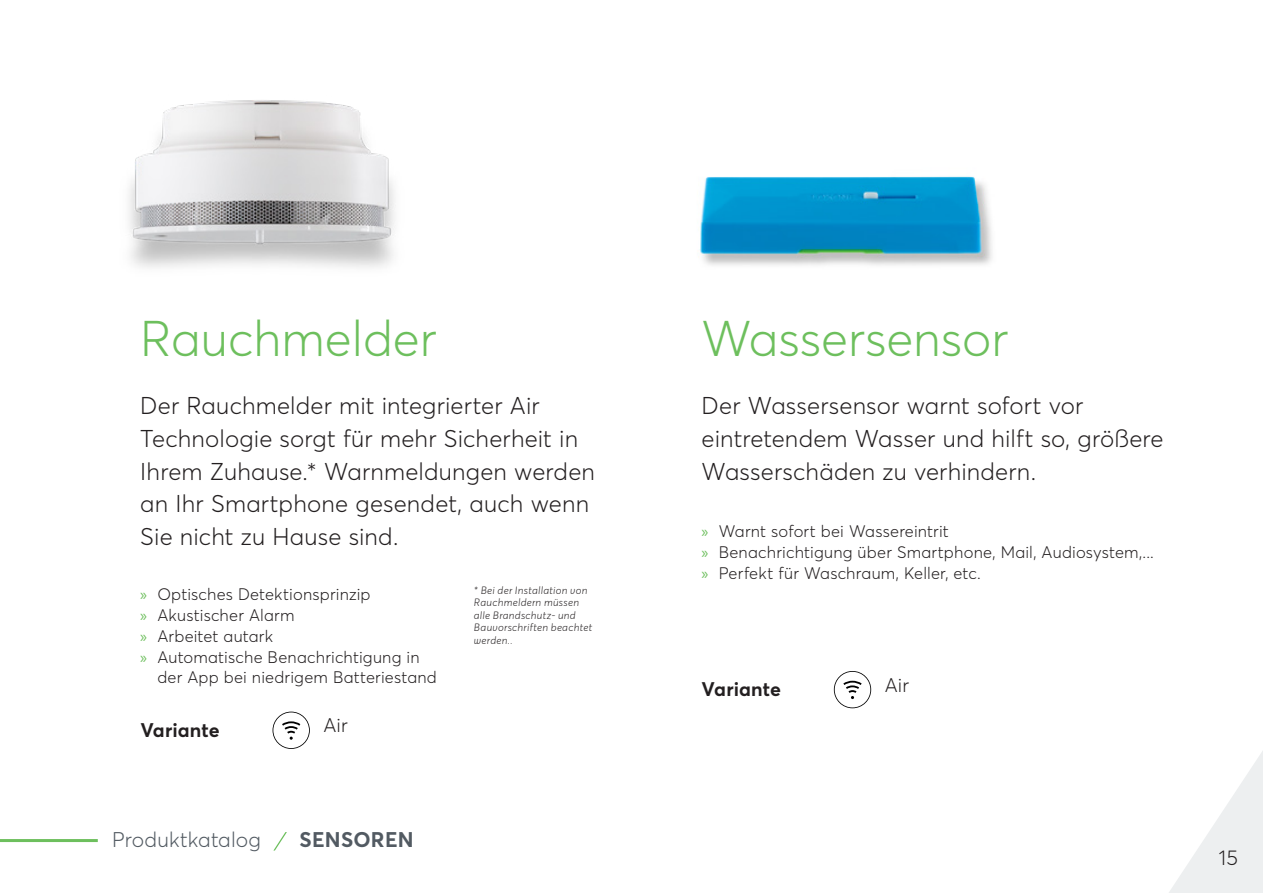
<style>
.page{position:relative;width:1263px;height:893px;background:#fff}
.page>*{position:absolute;margin:0;border:0;box-sizing:border-box;transform-origin:0 0}
.t1{font:300 49.5px "Averta";color:#6dbf5d}
.t2{font:300 24px/32.7px "Averta";letter-spacing:.01em;color:#231f20}
.t3{font:300 21px "Averta";letter-spacing:.005em;color:#525a62}
.t4{font:700 21px "Averta";letter-spacing:.015em;color:#525a62}
.t5{font:300 21px "Averta";color:#231f20}
.t6{font:700 19.5px "Averta";letter-spacing:.005em;color:#231f20}
.t7{font:300 19.5px "Averta";letter-spacing:.005em;color:#231f20}
.t8{font:300 16.5px/21px "Averta";letter-spacing:.01em;color:#231f20}
.t9{font:italic 300 10.5px/12.6px "Averta";letter-spacing:.025em;color:#231f20}
.s1{font-family:"Myriad Pro";font-weight:400;color:#6dbf5d}
</style>
<div class="page">
<svg style="left:1169px;top:751px;width:94px;height:142px"></svg>
<hr style="left:0;top:839px;width:98px;height:3px;background:#6dbf5d">
<svg style="left:273px;top:832px;width:14px;height:19px"></svg>
<img style="left:129px;top:100px;width:267px;height:168px">
<img style="left:698px;top:176px;width:294px;height:89px">
<svg style="left:272px;top:712px;width:38px;height:37px"></svg>
<svg style="left:834px;top:671px;width:37px;height:37px"></svg>
<h1 class="t1" style="left:140px;top:308px;width:298px">Rauchmelder</h1>
<p class="t2" style="left:140px;top:389px;width:456px">Der Rauchmelder mit integrierter Air Technologie sorgt für mehr Sicherheit in Ihrem Zuhause.* Warnmeldungen werden an Ihr Smartphone gesendet, auch wenn Sie nicht zu Hause sind.</p>
<p class="t8" style="left:140px;top:584px;width:232px"><span class="s1">»</span> Optisches Detektionsprinzip</p>
<p class="t8" style="left:140px;top:605px;width:156px"><span class="s1">»</span> Akustischer Alarm</p>
<p class="t8" style="left:140px;top:626px;width:134px"><span class="s1">»</span> Arbeitet autark</p>
<p class="t8" style="left:140px;top:647px;width:281px"><span class="s1">»</span> Automatische Benachrichtigung in</p>
<p class="t8" style="left:157px;top:666px;width:281px">der App bei niedrigem Batteriestand</p>
<p class="t6" style="left:140px;top:717px;width:81px">Variante</p>
<p class="t7" style="left:323px;top:713px;width:26px">Air</p>
<p class="t3" style="left:112px;top:827px;width:150px">Produktkatalog</p>
<p class="t4" style="left:299px;top:827px;width:116px">SENSOREN</p>
<p class="t9" style="left:474px;top:584px;width:120px">* Bei der Installation von<br>Rauchmeldern müssen alle Brandschutz- und<br>Bauvorschriften beachtet werden..</p>
<h1 class="t1" style="left:702px;top:308px;width:308px">Wassersensor</h1>
<p class="t2" style="left:702px;top:389px;width:463px">Der Wassersensor warnt sofort vor eintretendem Wasser und hilft so, größere<br>Wasserschäden zu verhindern.</p>
<p class="t8" style="left:702px;top:521px;width:454px"><span class="s1">»</span> Warnt sofort bei Wassereintrit<br><span class="s1">»</span> Benachrichtigung über Smartphone, Mail, Audiosystem,... <span class="s1">»</span> Perfekt für Waschraum, Keller, etc.</p>
<p class="t6" style="left:702px;top:677px;width:81px">Variante</p>
<p class="t7" style="left:885px;top:673px;width:26px">Air</p>
<p class="t5" style="left:1219px;top:845px;width:21px">15</p>
</div>
